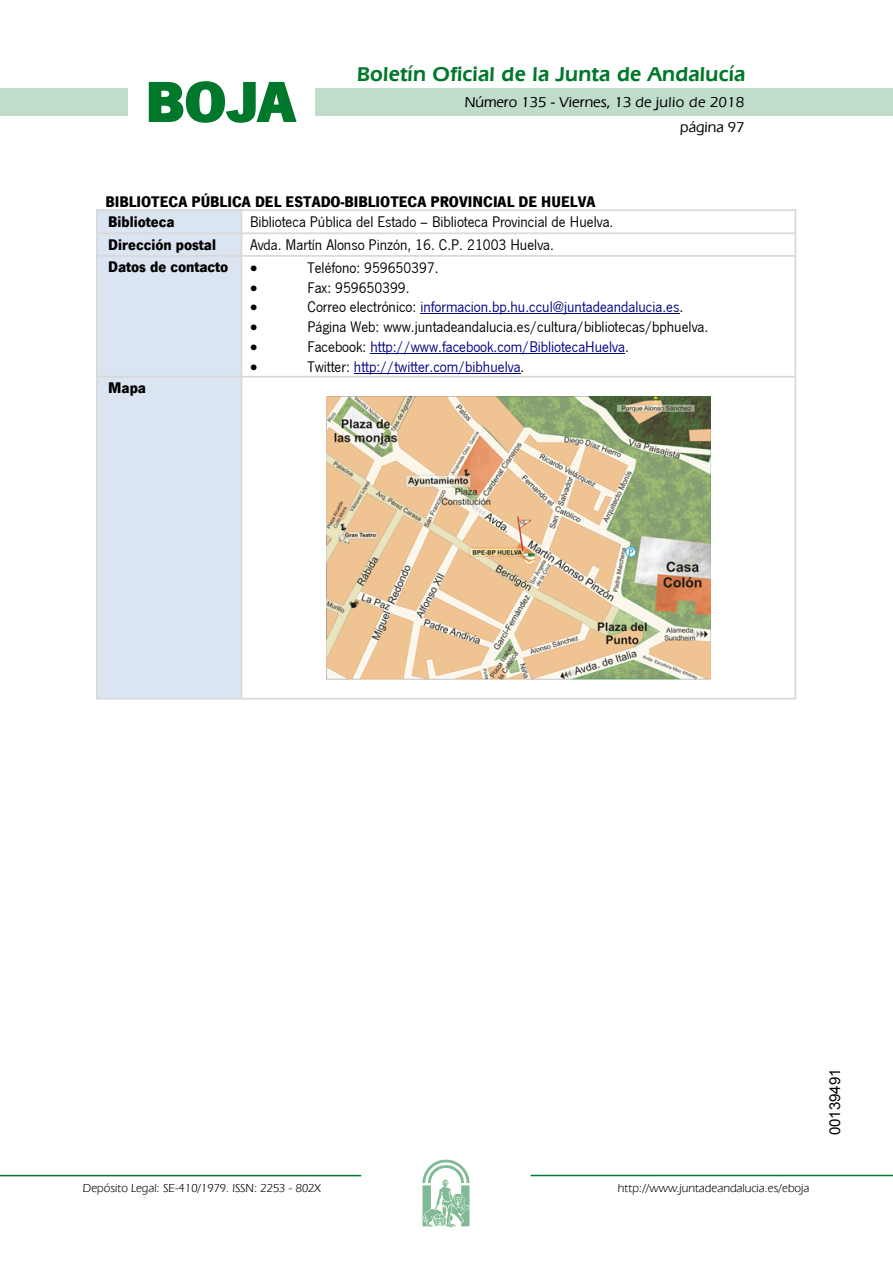
<style>
.page{position:relative;width:893px;height:1263px;background:#fff}
.page>*{position:absolute;margin:0;border:0;box-sizing:border-box;transform-origin:0 0}
.t1{font:700 57.75px "News Got T";color:#00782c;scale:1.14 1}
.t2{font:600 21px "Eras IT Cby BT";letter-spacing:.01em;color:#00782c}
.t3{font:15.9px "News Got T";color:#000}
.t4{font:15.9px "News Got T";color:#000080}
.t5{font:700 15.9px/20px "News Got T";color:#000}
.t6{font:15.9px "Symbol";color:#000}
.t7{font:500 15px/24.5px "Eras IT Cby BT";color:#000;text-align:right}
.t8{font:15px "Arial";color:#000}
.t9{font:12px "Eras IT Cby BT";color:#000}
.s1{color:#000}
</style>
<div class="page">
<div style="left:315px;top:88px;width:577px;height:28px;background:#bfddca"></div>
<div style="left:0;top:88px;width:128px;height:28px;background:#bfddca"></div>
<hr style="left:0;top:1175px;width:361px;height:1px;background:#00782c">
<svg style="left:422px;top:1159px;width:47px;height:68px"></svg>
<hr style="left:531px;top:1175px;width:361px;height:1px;background:#00782c">
<svg style="left:148px;top:81px;width:149px;height:42px"></svg>
<div style="left:97px;top:210px;width:144px;height:23px;background:#dbe5f1"></div>
<div style="left:97px;top:233px;width:144px;height:22px;background:#dbe5f1"></div>
<div style="left:97px;top:255px;width:144px;height:121px;background:#dbe5f1"></div>
<div style="left:97px;top:376px;width:144px;height:322px;background:#dbe5f1"></div>
<div style="left:96px;top:210px;width:146px;height:1px;border:1px solid #d9d9d9"></div>
<div style="left:241px;top:210px;width:555px;height:1px;border:1px solid #d9d9d9"></div>
<div style="left:97px;top:233px;width:145px;height:1px;border:1px solid #d9d9d9"></div>
<div style="left:241px;top:233px;width:554px;height:1px;border:1px solid #d9d9d9"></div>
<div style="left:97px;top:255px;width:145px;height:1px;border:1px solid #d9d9d9"></div>
<div style="left:241px;top:255px;width:554px;height:1px;border:1px solid #d9d9d9"></div>
<div style="left:97px;top:376px;width:145px;height:1px;border:1px solid #d9d9d9"></div>
<div style="left:241px;top:376px;width:554px;height:1px;border:1px solid #d9d9d9"></div>
<div style="left:96px;top:698px;width:146px;height:1px;border:1px solid #d9d9d9"></div>
<div style="left:241px;top:698px;width:555px;height:1px;border:1px solid #d9d9d9"></div>
<svg style="left:96px;top:210px;width:2px;height:45px"></svg>
<hr style="left:97px;top:255px;width:1px;height:121px;background:#d9d9d9">
<div style="left:96px;top:255px;width:1px;height:122px;border:1px solid #d9d9d9"></div>
<hr style="left:97px;top:376px;width:1px;height:323px;background:#d9d9d9">
<div style="left:96px;top:376px;width:1px;height:323px;border:1px solid #d9d9d9"></div>
<svg style="left:241px;top:210px;width:1px;height:45px"></svg>
<div style="left:241px;top:255px;width:1px;height:122px;border:1px solid #d9d9d9"></div>
<div style="left:241px;top:376px;width:1px;height:322px;border:1px solid #d9d9d9"></div>
<div style="left:794px;top:210px;width:2px;height:23px;border:1px solid #d9d9d9"></div>
<svg style="left:795px;top:210px;width:1px;height:23px"></svg>
<div style="left:794px;top:233px;width:2px;height:23px;border:1px solid #d9d9d9"></div>
<div style="left:794px;top:255px;width:2px;height:122px;border:1px solid #d9d9d9"></div>
<div style="left:794px;top:376px;width:2px;height:323px;border:1px solid #d9d9d9"></div>
<hr style="left:420px;top:313px;width:259px;height:1px;background:#000080">
<hr style="left:370px;top:353px;width:255px;height:1px;background:#000080">
<hr style="left:354px;top:373px;width:166px;height:1px;background:#000080">
<img style="left:327px;top:396px;width:383px;height:283px">
<h1 class="t1" style="left:145px;top:68px;width:133px">BOJA</h1>
<h2 class="t2" style="left:357px;top:62px;width:390px">Boletín Oficial de la Junta de Andalucía</h2>
<p class="t7" style="left:465px;top:90px;width:281px">Número 135 - Viernes, 13 de julio de 2018 página 97</p>
<p class="t5" style="left:105px;top:191px;width:491px">BIBLIOTECA PÚBLICA DEL ESTADO-BIBLIOTECA PROVINCIAL DE HUELVA<br>Biblioteca</p>
<p class="t3" style="left:250px;top:213px;width:365px">Biblioteca Pública del Estado – Biblioteca Provincial de Huelva.</p>
<p class="t5" style="left:108px;top:235px;width:109px">Dirección postal</p>
<p class="t3" style="left:250px;top:236px;width:305px">Avda. Martín Alonso Pinzón, 16. C.P. 21003 Huelva.</p>
<p class="t5" style="left:108px;top:257px;width:122px">Datos de contacto</p>
<p class="t6" style="left:250px;top:257px;width:9px">•</p>
<p class="t3" style="left:307px;top:259px;width:133px">Teléfono: 959650397.</p>
<p class="t6" style="left:250px;top:277px;width:9px">•</p>
<p class="t3" style="left:307px;top:279px;width:104px">Fax: 959650399.</p>
<p class="t6" style="left:250px;top:296px;width:9px">•</p>
<p class="t4" style="left:307px;top:298px;width:377px"><span class="s1">Correo electrónico:</span> informacion.bp.hu.ccul@juntadeandalucia.es<span class="s1">.</span></p>
<p class="t6" style="left:250px;top:316px;width:9px">•</p>
<p class="t3" style="left:307px;top:318px;width:402px">Página Web: www.juntadeandalucia.es/cultura/bibliotecas/bphuelva.</p>
<p class="t6" style="left:250px;top:336px;width:9px">•</p>
<p class="t4" style="left:307px;top:338px;width:323px"><span class="s1">Facebook:</span> http://www.facebook.com/BibliotecaHuelva<span class="s1">.</span></p>
<p class="t6" style="left:250px;top:356px;width:9px">•</p>
<p class="t4" style="left:307px;top:358px;width:218px"><span class="s1">Twitter:</span> http://twitter.com/bibhuelva<span class="s1">.</span></p>
<p class="t5" style="left:108px;top:378px;width:39px">Mapa</p>
<p class="t9" style="left:83px;top:1181px;width:239px">Depósito Legal: SE-410/1979. ISSN: 2253 - 802X</p>
<p class="t9" style="left:618px;top:1181px;width:193px">http://www.juntadeandalucia.es/eboja</p>
<p class="t8" style="left:825px;top:1135px;width:68px;rotate:-90deg">00139491</p>
</div>
